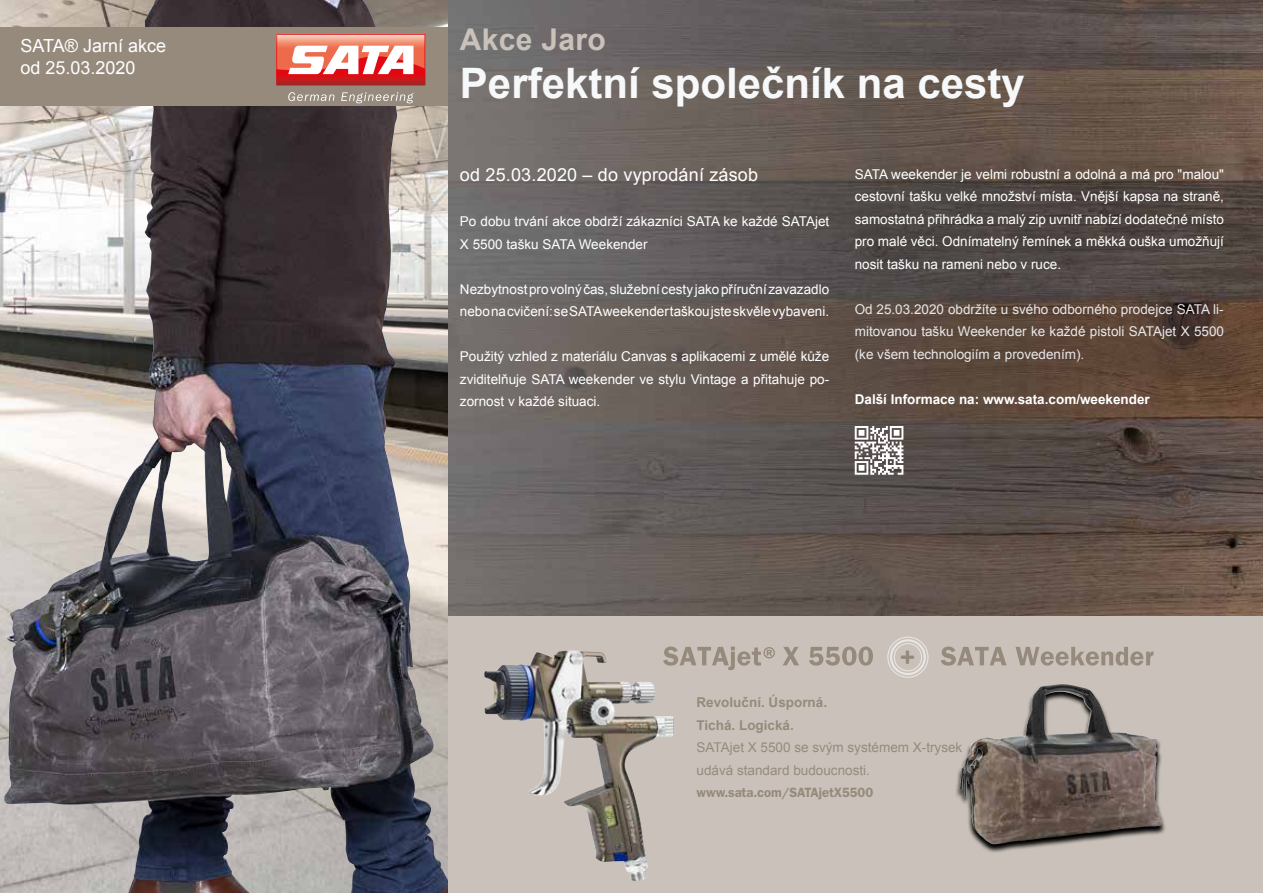
<style>
.page{position:relative;width:1263px;height:893px;background:#fff}
.page>*{position:absolute;margin:0;border:0;box-sizing:border-box;transform-origin:0 0}
.t1{font:700 42px "Arial";color:#f7f8f9}
.t2{font:700 30px "Arial";letter-spacing:.01em;color:#cac2ba}
.t3{font:600 27px "ITC Franklin Gothic Std";color:#968a7c}
.t4{font:18px/21.6px "Arial";letter-spacing:.01em;color:#fff}
.t5{font:13.5px/22.5px "Arial";color:#fff}
.t6{font:13.5px/22.5px "Arial";color:#e8e7e9;text-align:justify}
.t7{font:13.5px/22.5px "Arial";color:#968a7c}
.t8{font:700 13.5px "Arial";color:#fff}
.t9{font:700 13.5px/22.5px "Arial";color:#968a7c}
.t10{font:600 13.5px "ITC Franklin Gothic Std";letter-spacing:-.01em;color:#968a7c}
.s1{font-style:inherit}
</style>
<div class="page">
<img style="left:0;top:0;width:449px;height:893px">
<img style="left:4px;top:0;width:327px;height:893px">
<div style="left:0;top:27px;width:450px;height:79px;background:#968a7c"></div>
<svg style="left:288px;top:92px;width:46px;height:9px"></svg>
<svg style="left:341px;top:92px;width:73px;height:11px"></svg>
<svg style="left:276px;top:34px;width:149px;height:51px;background:#ea8c83"></svg>
<svg style="left:449px;top:0;width:814px;height:617px;background:#615752"></svg>
<div style="left:449px;top:617px;width:814px;height:276px;background:#cac2ba"></div>
<img style="left:484px;top:651px;width:120px;height:155px">
<svg style="left:855px;top:426px;width:48px;height:49px"></svg>
<svg style="left:956px;top:684px;width:209px;height:169px"></svg>
<img style="left:983px;top:684px;width:78px;height:55px">
<svg style="left:663px;top:647px;width:490px;height:23px"></svg>
<div style="left:887px;top:637px;width:41px;height:41px;border:1px solid #e9e6e3;border-radius:50%"></div>
<div style="left:890px;top:639px;width:36px;height:36px;border:2px solid #e9e6e3;border-radius:50%"></div>
<div style="left:894px;top:643px;width:28px;height:28px;border:1px solid #e9e6e3;border-radius:50%"></div>
<h3 class="t4" style="left:21px;top:36px;width:147px">SATA® Jarní akce od <span class="s1">25</span>.0<span class="s1">3</span>.2020</h3>
<h2 class="t2" style="left:460px;top:19px;width:147px">Akce Jaro</h2>
<h1 class="t1" style="left:460px;top:54px;width:566px">Perfektní společník na cesty</h1>
<h3 class="t4" style="left:460px;top:164px;width:300px">od <span class="s1">25</span>.0<span class="s1">3</span>.2020 – do vyprodání zásob</h3>
<p class="t5" style="left:460px;top:210px;width:371px">Po dobu trvání akce obdrží zákazníci SATA ke každé SATAjet<br>X 5500 tašku SATA Weekender</p>
<p class="t5" style="left:460px;top:278px;width:371px">Nezbytnost pro volný čas, služební cesty jako příruční zavazadlo nebo na cvičení: se SATA weekender taškou jste skvěle vybaveni.</p>
<p class="t5" style="left:460px;top:346px;width:371px;text-align:justify">Použitý vzhled z materiálu Canvas s aplikacemi z umělé kůže zviditelňuje SATA weekender ve stylu Vintage a přitahuje po&shy;zornost v každé situaci.</p>
<p class="t5" style="left:855px;top:163px;width:371px;text-align:justify">SATA weekender je velmi robustní a odolná a má pro "malou" cestovní tašku velké množství místa. Vnější kapsa na straně, samostatná přihrádka a malý zip uvnitř nabízí dodatečné místo pro malé věci. Odnímatelný řemínek a měkká ouška umožňují nosit tašku na rameni nebo v ruce.</p>
<p class="t6" style="left:855px;top:298px;width:371px">Od <span class="s1">25</span>.0<span class="s1">3</span>.2020 obdržíte u svého odborného prodejce SATA li&shy;mitovanou tašku Weekender ke každé pistoli SATAjet X 5500 (ke všem technologiím a provedením).</p>
<p class="t8" style="left:855px;top:389px;width:297px">Další Informace na: www.sata.com/weekender</p>
<h3 class="t3" style="left:899px;top:639px;width:18px">+</h3>
<p class="t9" style="left:696px;top:691px;width:132px">Revoluční. Úsporná.<br>Tichá. Logická.</p>
<p class="t7" style="left:696px;top:736px;width:267px">SATAjet X 5500 se svým systémem X-trysek udává standard budoucnosti.</p>
<p class="t10" style="left:696px;top:785px;width:178px">www.sata.com/SATAjetX5500</p>
</div>
